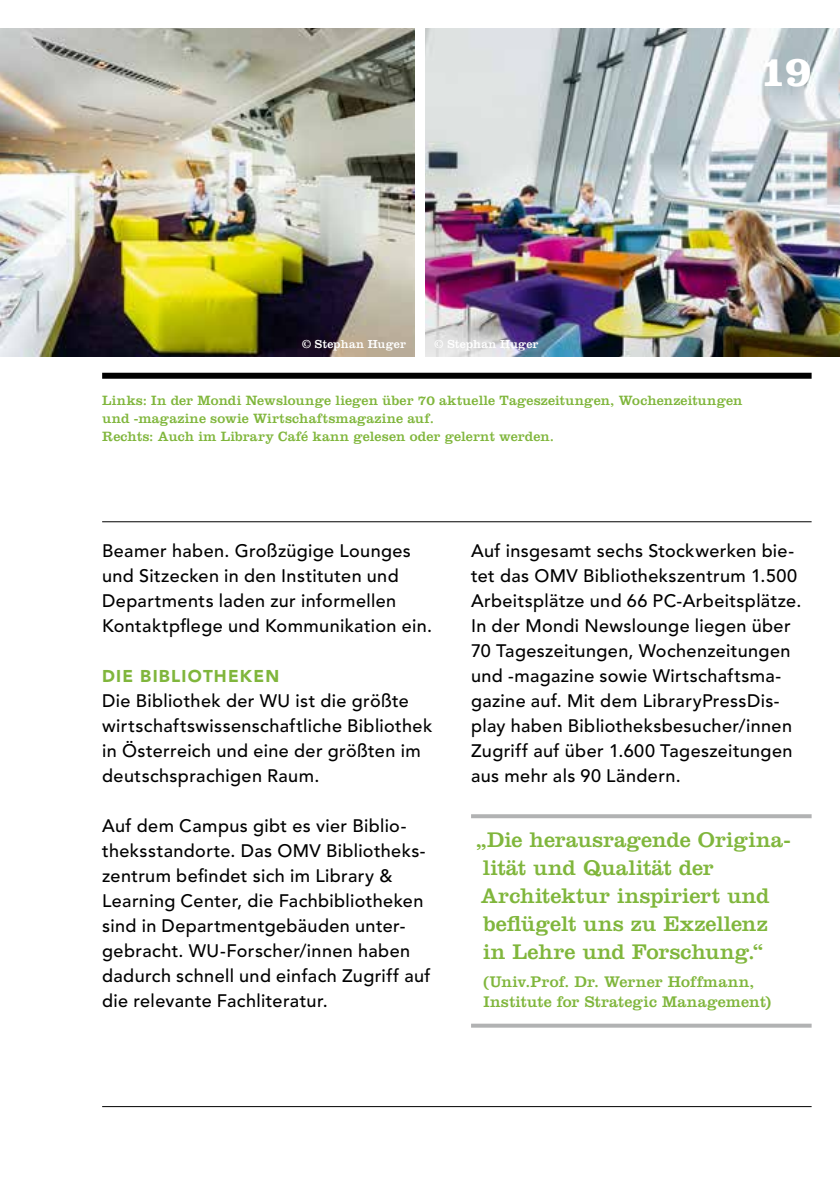
<style>
.page{position:relative;width:840px;height:1191px;background:#fff}
.page>*{position:absolute;margin:0;border:0;box-sizing:border-box;transform-origin:0 0}
.t1{font:700 44px "Clarendon LT Std";color:#fff}
.t2{font:22px/28px "Clarendon LT Std";color:#80b63c}
.t3{font:500 18px/25px "Avenir LT Std";letter-spacing:.02em;color:#000}
.t4{font:900 17px "Avenir LT Std";letter-spacing:.07em;color:#80b63c}
.t5{font:16px/20px "Clarendon LT Std";letter-spacing:.01em;color:#80b63c}
.t6{font:14px/18px "Clarendon LT Std";letter-spacing:.01em;color:#80b63c}
.t7{font:12px "Clarendon LT Std";letter-spacing:.015em;color:#fff}
</style>
<div class="page">
<hr style="left:102px;top:1106px;width:709px;height:1px;background:#000">
<hr style="left:102px;top:521px;width:709px;height:1px;background:#000">
<div style="left:102px;top:373px;width:709px;height:6px;background:#000"></div>
<svg style="left:471px;top:814px;width:340px;height:4px"></svg>
<svg style="left:471px;top:1023px;width:340px;height:4px"></svg>
<img style="left:425px;top:28px;width:414px;height:329px">
<img style="left:0;top:28px;width:414px;height:329px">
<h1 class="t1" style="left:759px;top:45px;width:53px">19</h1>
<p class="t7" style="left:301px;top:337px;width:106px">© Stephan Huger</p>
<p class="t7" style="left:434px;top:337px;width:106px">© Stephan Huger</p>
<p class="t6" style="left:102px;top:391px;width:641px">Links: In der Mondi Newslounge liegen über 70 aktuelle Tageszeitungen, Wochenzeitungen und -magazine sowie Wirtschaftsmagazine auf.<br>Rechts: Auch im Library Café kann gelesen oder gelernt werden.</p>
<p class="t3" style="left:102px;top:538px;width:331px">Beamer haben. Großzügige Lounges und Sitzecken in den Instituten und Departments laden zur informellen Kontaktpflege und Kommunikation ein.</p>
<p class="t4" style="left:102px;top:665px;width:178px">DIE BIBLIOTHEKEN</p>
<p class="t3" style="left:102px;top:688px;width:331px">Die Bibliothek der WU ist die größte wirtschaftswissenschaftliche Bibliothek in Österreich und eine der größten im deutschsprachigen Raum.</p>
<p class="t3" style="left:102px;top:813px;width:330px">Auf dem Campus gibt es vier Biblio&shy;theksstandorte. Das OMV Bibliotheks&shy;zentrum befindet sich im Library &amp; Learning Center, die Fachbibliotheken sind in Departmentgebäuden unter&shy;gebracht. WU-Forscher/innen haben dadurch schnell und einfach Zugriff auf die relevante Fachliteratur.</p>
<p class="t3" style="left:471px;top:538px;width:331px">Auf insgesamt sechs Stockwerken bie&shy;tet das OMV Bibliothekszentrum 1.500<br>Arbeitsplätze und 66 PC-Arbeitsplätze.<br>In der Mondi Newslounge liegen über 70 Tageszeitungen, Wochenzeitungen und -magazine sowie Wirtschaftsma&shy;gazine auf. Mit dem LibraryPressDis&shy;play haben Bibliotheksbesucher/innen Zugriff auf über 1.600 Tageszeitungen aus mehr als 90 Ländern.</p>
<p class="t2" style="left:476px;top:825px;width:315px">„Die herausragende Origina&shy;lität und Qualität der<br>Architektur inspiriert und beflügelt uns zu Exzellenz<br>in Lehre und Forschung.“</p>
<p class="t5" style="left:482px;top:971px;width:289px">(Univ.Prof. Dr. Werner Hoffmann,<br>Institute for Strategic Management)</p>
</div>
